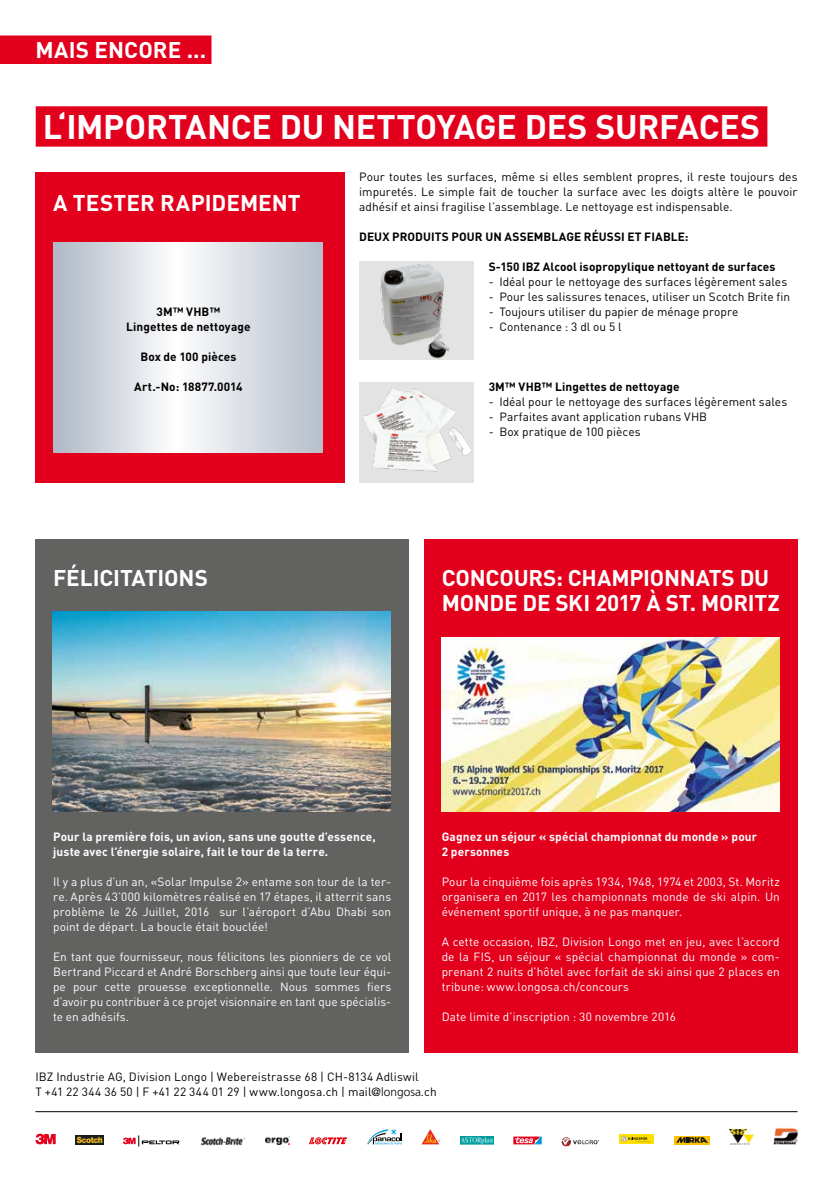
<style>
.page{position:relative;width:833px;height:1180px;background:#fff}
.page>*{position:absolute;margin:0;border:0;box-sizing:border-box;transform-origin:0 0}
.t1{font:700 33.75px "DIN";color:#fff}
.t2{font:700 22.5px/25px "DIN";letter-spacing:-.01em;color:#fff}
.t3{font:11.88px/15px "DIN";letter-spacing:.01em;color:#fff;text-align:justify}
.t4{font:11.88px/15px "DIN";letter-spacing:.005em;color:#000}
.t5{font:700 11.88px/15px "DIN";letter-spacing:.005em;color:#000;text-align:center}
.t6{font:700 11.88px/15px "DIN";letter-spacing:.015em;color:#fff}
.s1{font-family:"Frutiger";font-weight:300}
</style>
<div class="page">
<hr style="left:35px;top:1111px;width:762px;height:1px;background:#000">
<div style="left:0;top:35px;width:211px;height:29px;background:#e3001d"></div>
<div style="left:35px;top:172px;width:309px;height:311px;background:#e3001d"></div>
<div style="left:424px;top:539px;width:373px;height:513px;background:#e3001d"></div>
<svg style="left:53px;top:242px;width:269px;height:210px;background:#d7dce2"></svg>
<div style="left:35px;top:539px;width:374px;height:513px;background:#626261"></div>
<img style="left:53px;top:611px;width:338px;height:200px">
<img style="left:442px;top:637px;width:338px;height:174px">
<img style="left:359px;top:261px;width:115px;height:99px">
<div style="left:359px;top:382px;width:115px;height:101px;background:#e3e3e3"></div>
<img style="left:362px;top:388px;width:110px;height:84px">
<div style="left:36px;top:106px;width:731px;height:41px;background:#e3001d"></div>
<svg style="left:35px;top:1134px;width:21px;height:10px"></svg>
<div style="left:619px;top:1134px;width:35px;height:10px;background:#ffe000"></div>
<svg style="left:620px;top:1135px;width:31px;height:7px"></svg>
<svg style="left:309px;top:1137px;width:38px;height:7px"></svg>
<svg style="left:367px;top:1129px;width:35px;height:15px"></svg>
<svg style="left:422px;top:1129px;width:18px;height:15px"></svg>
<svg style="left:561px;top:1137px;width:38px;height:9px"></svg>
<div style="left:674px;top:1136px;width:35px;height:8px;background:#fcc100"></div>
<svg style="left:676px;top:1137px;width:32px;height:6px"></svg>
<img style="left:729px;top:1129px;width:24px;height:15px">
<svg style="left:513px;top:1137px;width:29px;height:7px"></svg>
<img style="left:76px;top:1136px;width:27px;height:8px">
<svg style="left:123px;top:1135px;width:58px;height:11px"></svg>
<img style="left:200px;top:1137px;width:46px;height:9px">
<img style="left:265px;top:1136px;width:24px;height:8px">
<img style="left:460px;top:1136px;width:33px;height:8px">
<img style="left:773px;top:1128px;width:25px;height:16px">
<h2 class="t2" style="left:35px;top:36px;width:172px">mais encore ...</h2>
<h1 class="t1" style="left:43px;top:104px;width:104px">L‘IM PORTANCE</h1>
<h1 class="t1" style="left:280px;top:104px;width:74px">DU NETTOYA</h1>
<h1 class="t1" style="left:475px;top:104px;width:71px">GE DES</h1>
<h1 class="t1" style="left:595px;top:104px;width:22px">SUR</h1>
<h1 class="t1" style="left:659px;top:104px;width:40px">FACES</h1>
<h2 class="t2" style="left:53px;top:190px;width:35px">A TESTER</h2>
<h2 class="t2" style="left:160px;top:190px;width:59px">RAPIDEMENT</h2>
<p class="t5" style="left:126px;top:304px;width:126px">3M™ VHB™<br>Lingettes de nettoyage</p>
<p class="t5" style="left:140px;top:349px;width:97px">Box de 100 pièces</p>
<p class="t5" style="left:134px;top:379px;width:110px">Art.-No: 18877.0014</p>
<h2 class="t2" style="left:53px;top:565px;width:26px">FÉLICITATIONS</h2>
<p class="t4" style="left:359px;top:169px;width:440px;text-align:justify">Pour toutes les surfaces, même si elles semblent propres, il reste toujours des impuretés. Le simple fait de toucher la surface avec les doigts altère le pouvoir adhésif et ainsi fragilise l’assemblage. Le nettoyage est indispensable.</p>
<p class="t5" style="left:359px;top:229px;width:331px">Deux produits pour un assemblage réussi et fiable:</p>
<p class="t5" style="left:489px;top:259px;width:288px">S-150 IBZ Alcool isopropylique nettoyant de surfaces</p>
<p class="t4" style="left:489px;top:274px;width:300px">- Idéal pour le nettoyage des surfaces légèrement sales</p>
<p class="t4" style="left:489px;top:289px;width:303px">- Pour les salissures tenaces, utiliser un Scotch Brite fin</p>
<p class="t4" style="left:489px;top:304px;width:251px">- Toujours utiliser du papier de ménage propre</p>
<p class="t4" style="left:489px;top:319px;width:134px">- Contenance : 3 dl ou 5 l</p>
<p class="t5" style="left:489px;top:379px;width:192px">3M™ VHB™ Lingettes de nettoyage</p>
<p class="t4" style="left:489px;top:394px;width:300px">- Idéal pour le nettoyage des surfaces légèrement sales</p>
<p class="t4" style="left:489px;top:409px;width:220px">- Parfaites avant application rubans VHB</p>
<p class="t4" style="left:489px;top:424px;width:153px">- Box pratique de 100 pièces</p>
<h2 class="t2" style="left:442px;top:565px;width:338px">concours: Championnats du monde de ski 2017 à St. Moritz</h2>
<p class="t6" style="left:53px;top:829px;width:324px">Pour la première fois, un avion, sans une goutte d’essence, juste avec l’énergie solaire, fait le tour de la terre.</p>
<p class="t3" style="left:53px;top:874px;width:339px">Il y a plus d’un an, «Solar Impulse 2» entame son tour de la ter&shy;re. Après 43’000 kilomètres réalisé en 17 étapes, il atterrit sans problème le 26 Juillet, 2016 sur l’aéroport d’Abu Dhabi son point de départ. La boucle était bouclée!</p>
<p class="t3" style="left:53px;top:949px;width:339px">En tant que fournisseur, nous félicitons les pionniers de ce vol Bertrand Piccard et André Borschberg ainsi que toute leur équi&shy;pe pour cette prouesse exceptionnelle. Nous sommes fiers d’avoir pu contribuer à ce projet visionnaire en tant que spécialis&shy;te en adhésifs.</p>
<p class="t6" style="left:442px;top:829px;width:317px">Gagnez un séjour « spécial championnat du monde » pour<br>2 personnes</p>
<p class="t3" style="left:442px;top:874px;width:340px">Pour la cinquième fois après 1934, 1948, 1974 et 2003, St. Moritz organisera en 2017 les championnats monde de ski alpin. Un événement sportif unique, à ne pas manquer.</p>
<p class="t3" style="left:442px;top:934px;width:340px">A cette occasion, IBZ, Division Longo met en jeu, avec l’accord de la FIS, un séjour « spécial championnat du monde » com&shy;prenant 2 nuits d’hôtel avec forfait de ski ainsi que 2 places en tribune: www.longosa.ch/concours</p>
<p class="t3" style="left:442px;top:1009px;width:236px">Date limite d’inscription : 30 novembre 2016</p>
<p class="t4" style="left:35px;top:1069px;width:403px">IBZ Industrie AG, Division Longo | Webereistrasse 68 | CH-8134 Adliswil<br>T +41 22 344 36 50 | F +41 22 344 01 29 | www.longosa.ch | mail<span class="s1">@longosa</span>.ch</p>
</div>
